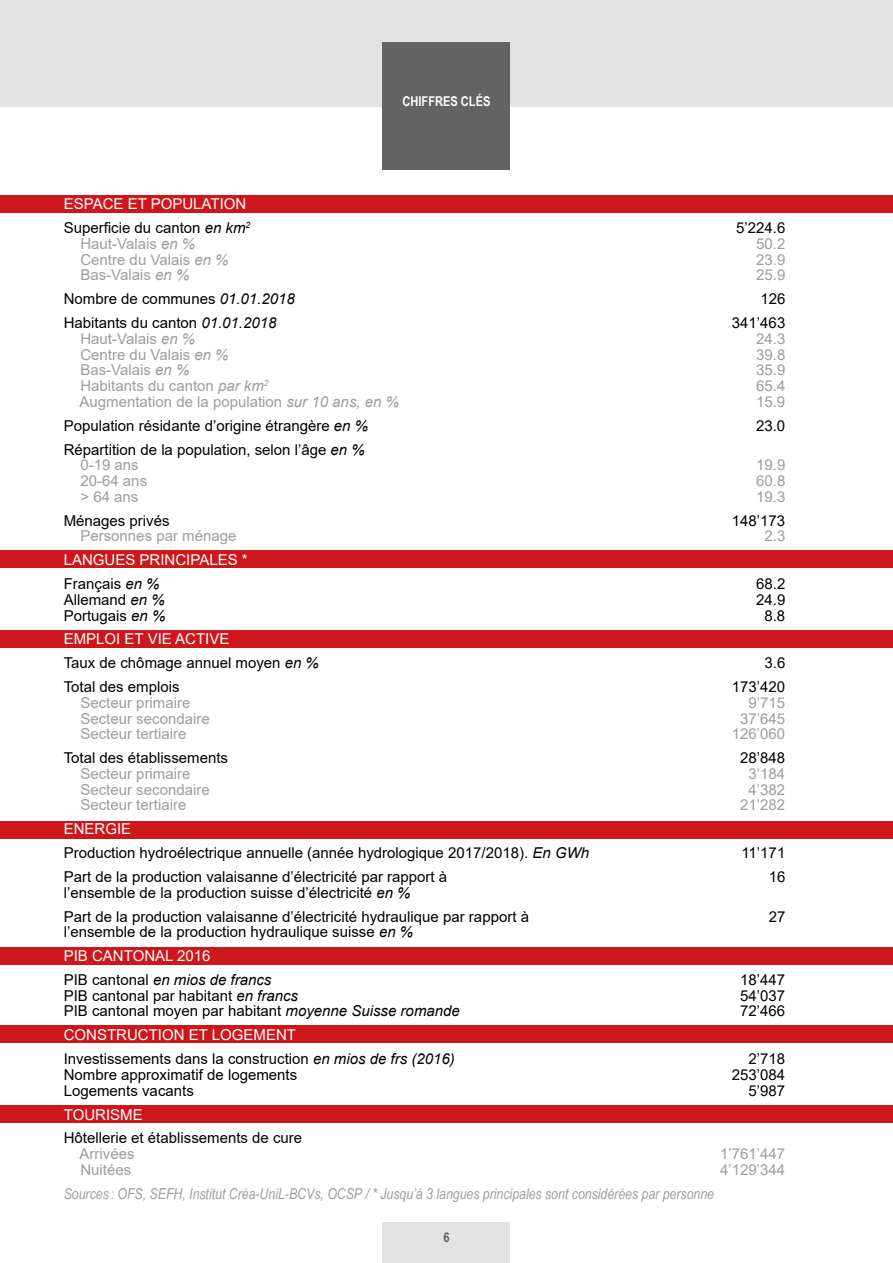
<style>
.page{position:relative;width:893px;height:1263px;background:#fff}
.page>*{position:absolute;margin:0;border:0;box-sizing:border-box;transform-origin:0 0}
.t1{font:15px/23.9px "Arial";color:#000}
.t2{font:15px "Arial";color:#9d9d9c}
.t3{font:italic 15px "Arial Narrow";color:#9d9d9c}
.t4{font:15px/23.9px "Arial";color:#fff}
.t5{font:700 13.5px "Arial Narrow";color:#fff}
.t6{font:700 13.5px "Arial Narrow";color:#646363}
.s1{color:#000}
.s2{font-style:italic;color:#000}
.s3{font-style:italic}
.s4{color:#9d9d9c}
.s5{color:#fff}
</style>
<div class="page">
<div style="left:383px;top:1222px;width:127px;height:41px;background:#e3e3e3"></div>
<div style="left:0;top:0;width:893px;height:106px;background:#e3e3e3"></div>
<div style="left:383px;top:43px;width:127px;height:127px;background:#646363"></div>
<div style="left:0;top:195px;width:893px;height:18px;background:#cd171a"></div>
<div style="left:0;top:550px;width:893px;height:18px;background:#cd171a"></div>
<div style="left:0;top:630px;width:893px;height:18px;background:#cd171a"></div>
<div style="left:0;top:821px;width:893px;height:17px;background:#cd171a"></div>
<div style="left:0;top:947px;width:893px;height:18px;background:#cd171a"></div>
<div style="left:0;top:1025px;width:893px;height:18px;background:#cd171a"></div>
<div style="left:0;top:1105px;width:893px;height:18px;background:#cd171a"></div>
<p class="t5" style="left:402px;top:91px;width:89px">CHIFFRES CLÉS</p>
<p class="t4" style="left:64px;top:192px;width:188px">ESPACE ET POPULATION<br><span class="s1">Superficie du canton</span> <span class="s2">en km</span><sup>2</sup></p>
<p class="t1" style="left:736px;top:216px;width:51px">5’224.6</p>
<p class="t2" style="left:80px;top:233px;width:116px">Haut-Valais <span class="s3">en %</span></p>
<p class="t2" style="left:756px;top:233px;width:31px">50.2</p>
<p class="t2" style="left:80px;top:249px;width:150px">Centre du Valais <span class="s3">en %</span></p>
<p class="t2" style="left:756px;top:249px;width:31px">23.9</p>
<p class="t2" style="left:80px;top:265px;width:110px">Bas-Valais <span class="s3">en %</span></p>
<p class="t2" style="left:756px;top:265px;width:31px">25.9</p>
<p class="t1" style="left:64px;top:287px;width:232px">Nombre de communes <span class="s3">01.01.2018</span></p>
<p class="t1" style="left:760px;top:287px;width:27px">126</p>
<p class="t1" style="left:64px;top:311px;width:214px">Habitants du canton <span class="s3">01.01.2018</span></p>
<p class="t1" style="left:732px;top:311px;width:55px">341’463</p>
<p class="t2" style="left:80px;top:328px;width:116px">Haut-Valais <span class="s3">en %</span></p>
<p class="t2" style="left:756px;top:328px;width:31px">24.3</p>
<p class="t2" style="left:80px;top:344px;width:150px">Centre du Valais <span class="s3">en %</span></p>
<p class="t2" style="left:756px;top:344px;width:31px">39.8</p>
<p class="t2" style="left:80px;top:360px;width:110px">Bas-Valais <span class="s3">en %</span></p>
<p class="t2" style="left:756px;top:360px;width:31px">35.9</p>
<p class="t2" style="left:80px;top:375px;width:190px">Habitants du canton <span class="s3">par km</span><sup>2</sup></p>
<p class="t2" style="left:756px;top:375px;width:31px">65.4</p>
<p class="t2" style="left:80px;top:391px;width:321px">Augmentation de la population <span class="s3">sur 10 ans, en %</span></p>
<p class="t2" style="left:756px;top:391px;width:31px">15.9</p>
<p class="t1" style="left:64px;top:413px;width:306px">Population résidante d’origine étrangère <span class="s3">en %</span></p>
<p class="t1" style="left:756px;top:413px;width:31px">23.0</p>
<p class="t1" style="left:80px;top:441px;width:286px;line-height:15.8px;text-indent:-17px">Répartition de la population, selon l’âge <span class="s3">en %<br></span><span class="s4">0-19 ans</span></p>
<p class="t2" style="left:756px;top:455px;width:31px">19.9</p>
<p class="t2" style="left:80px;top:470px;width:68px">20-64 ans</p>
<p class="t2" style="left:756px;top:470px;width:31px">60.8</p>
<p class="t2" style="left:80px;top:486px;width:59px">&gt; 64 ans</p>
<p class="t2" style="left:756px;top:486px;width:31px">19.3</p>
<p class="t1" style="left:64px;top:508px;width:107px">Ménages privés</p>
<p class="t1" style="left:732px;top:508px;width:55px">148’173</p>
<p class="t2" style="left:80px;top:526px;width:157px">Personnes par ménage</p>
<p class="t2" style="left:764px;top:526px;width:22px">2.3</p>
<p class="t4" style="left:64px;top:548px;width:185px">LANGUES PRINCIPALES *<br><span class="s1">Français</span> <span class="s2">en %</span></p>
<p class="t1" style="left:756px;top:572px;width:31px">68.2</p>
<p class="t1" style="left:64px;top:587px;width:102px">Allemand <span class="s3">en %</span></p>
<p class="t1" style="left:756px;top:587px;width:31px">24.9</p>
<p class="t1" style="left:64px;top:603px;width:103px">Portugais <span class="s3">en %</span></p>
<p class="t1" style="left:764px;top:603px;width:22px">8.8</p>
<p class="t1" style="left:64px;top:627px;width:257px"><span class="s5">EMPLOI ET VIE ACTIVE<br></span>Taux de chômage annuel moyen <span class="s3">en %</span></p>
<p class="t1" style="left:764px;top:651px;width:22px">3.6</p>
<p class="t1" style="left:64px;top:675px;width:117px">Total des emplois</p>
<p class="t1" style="left:732px;top:675px;width:55px">173’420</p>
<p class="t2" style="left:80px;top:692px;width:112px">Secteur primaire</p>
<p class="t2" style="left:749px;top:692px;width:38px">9’715</p>
<p class="t2" style="left:80px;top:708px;width:131px">Secteur secondaire</p>
<p class="t2" style="left:740px;top:708px;width:47px">37’645</p>
<p class="t2" style="left:80px;top:724px;width:107px">Secteur tertiaire</p>
<p class="t2" style="left:732px;top:724px;width:55px">126’060</p>
<p class="t1" style="left:64px;top:746px;width:166px">Total des établissements</p>
<p class="t1" style="left:740px;top:746px;width:47px">28’848</p>
<p class="t2" style="left:80px;top:763px;width:112px">Secteur primaire</p>
<p class="t2" style="left:749px;top:763px;width:38px">3’184</p>
<p class="t2" style="left:80px;top:779px;width:131px">Secteur secondaire</p>
<p class="t2" style="left:749px;top:779px;width:38px">4’382</p>
<p class="t2" style="left:80px;top:795px;width:107px">Secteur tertiaire</p>
<p class="t2" style="left:740px;top:795px;width:47px">21’282</p>
<p class="t1" style="left:64px;top:817px;width:527px"><span class="s5">ENERGIE<br></span>Production hydroélectrique annuelle (année hydrologique 2017/2018). <span class="s3">En GWh</span></p>
<p class="t1" style="left:741px;top:841px;width:45px">11’171</p>
<p class="t1" style="left:64px;top:865px;width:385px">Part de la production valaisanne d’électricité par rapport à</p>
<p class="t1" style="left:769px;top:865px;width:18px">16</p>
<p class="t1" style="left:64px;top:880px;width:467px">l’ensemble de la production suisse d’électricité <span class="s3">en %<br></span>Part de la production valaisanne d’électricité hydraulique par rapport à</p>
<p class="t1" style="left:769px;top:904px;width:18px">27</p>
<p class="t1" style="left:64px;top:920px;width:351px">l’ensemble de la production hydraulique suisse <span class="s3">en %<br></span><span class="s5">PIB CANTONAL 2016<br></span>PIB cantonal <span class="s3">en mios de francs</span></p>
<p class="t1" style="left:740px;top:968px;width:47px">18’447</p>
<p class="t1" style="left:64px;top:983px;width:236px">PIB cantonal par habitant <span class="s3">en francs</span></p>
<p class="t1" style="left:740px;top:983px;width:47px">54’037</p>
<p class="t1" style="left:64px;top:999px;width:398px">PIB cantonal moyen par habitant <span class="s3">moyenne Suisse romande</span></p>
<p class="t1" style="left:740px;top:999px;width:47px">72’466</p>
<p class="t1" style="left:64px;top:1023px;width:393px"><span class="s5">CONSTRUCTION ET LOGEMENT<br></span>Investissements dans la construction <span class="s3">en mios de frs (2016)</span></p>
<p class="t1" style="left:749px;top:1047px;width:38px">2’718</p>
<p class="t1" style="left:64px;top:1062px;width:235px">Nombre approximatif de logements</p>
<p class="t1" style="left:732px;top:1062px;width:55px">253’084</p>
<p class="t1" style="left:64px;top:1078px;width:132px">Logements vacants</p>
<p class="t1" style="left:749px;top:1078px;width:38px">5’987</p>
<p class="t4" style="left:64px;top:1102px;width:80px">TOURISME</p>
<p class="t1" style="left:64px;top:1126px;width:240px">Hôtellerie et établissements de cure</p>
<p class="t2" style="left:80px;top:1143px;width:57px">Arrivées</p>
<p class="t2" style="left:720px;top:1143px;width:67px">1’761’447</p>
<p class="t2" style="left:80px;top:1159px;width:52px">Nuitées</p>
<p class="t2" style="left:720px;top:1159px;width:67px">4’129’344</p>
<p class="t3" style="left:64px;top:1183px;width:652px">Sources : OFS, SEFH, Institut Créa-UniL-BCVs, OCSP / * Jusqu’à 3 langues principales sont considérées par personne</p>
<p class="t6" style="left:443px;top:1227px;width:8px">6</p>
</div>
